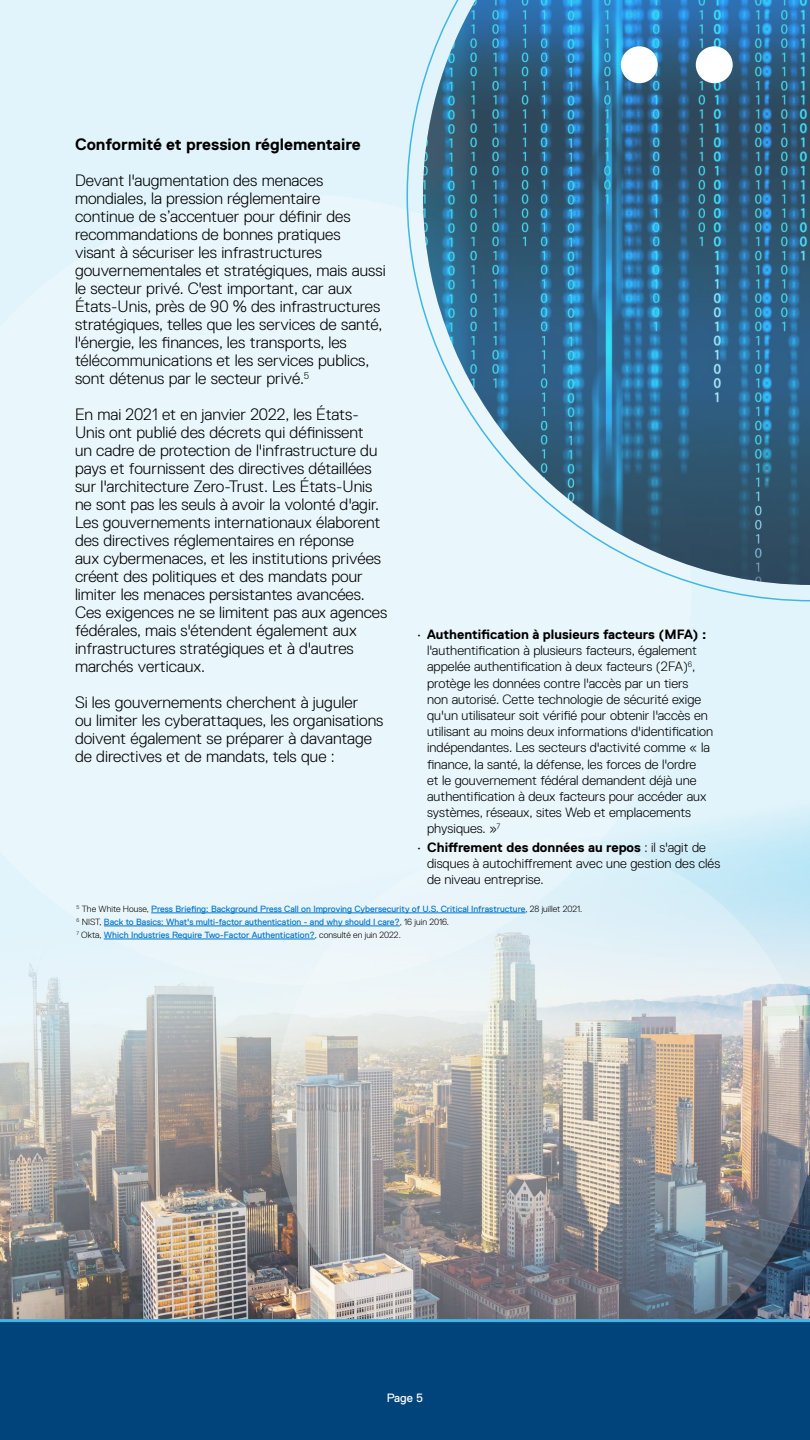
<style>
.page{position:relative;width:810px;height:1440px;background:#e9f6fb}
.page>*{position:absolute;margin:0;border:0;box-sizing:border-box;transform-origin:0 0}
.t1{font:300 16.5px/18px "Dell Replica";color:#000}
.t2{font:700 16.5px "Dell Replica";color:#000}
.t3{font:300 13.5px/16.2px "Dell Replica";color:#000}
.t4{font:12px "Dell Replica";color:#fff}
.t5{font:9px/13px "Dell Replica";color:#0076ce}
.s1{font-weight:700}
.s2{font-weight:300;color:#000}
</style>
<div class="page">
<img style="left:0;top:812px;width:810px;height:507px">
<svg style="left:0;top:812px;width:691px;height:173px"></svg>
<img style="left:275px;top:839px;width:535px;height:480px">
<svg style="left:423px;top:0;width:387px;height:585px"></svg>
<hr style="left:151px;top:912px;width:374px;height:1px;background:#0076ce">
<hr style="left:104px;top:926px;width:296px;height:1px;background:#0076ce">
<hr style="left:104px;top:939px;width:211px;height:1px;background:#0076ce">
<div style="left:696px;top:46px;width:37px;height:37px;background:#fff;border-radius:50%"></div>
<div style="left:621px;top:46px;width:37px;height:37px;background:#fff;border-radius:50%"></div>
<div style="left:0;top:1321px;width:810px;height:119px;background:#00447c"></div>
<hr style="left:0;top:1319px;width:810px;height:3px;background:#41b6e6">
<p class="t2" style="left:75px;top:135px;width:287px">Conformité et pression réglementaire</p>
<p class="t1" style="left:75px;top:172px;width:312px">Devant l'augmentation des menaces mondiales, la pression réglementaire<br>continue de s’accentuer pour définir des recommandations de bonnes pratiques visant à sécuriser les infrastructures gouvernementales et stratégiques, mais aussi le secteur privé. C'est important, car aux États-Unis, près de 90 % des infrastructures stratégiques, telles que les services de santé, l'énergie, les finances, les transports, les télécommunications et les services publics, sont détenus par le secteur privé.<sup>5</sup></p>
<p class="t1" style="left:75px;top:406px;width:314px">En mai 2021 et en janvier 2022, les États-Unis ont publié des décrets qui définissent<br>un cadre de protection de l'infrastructure du pays et fournissent des directives détaillées sur l'architecture Zero-Trust. Les États-Unis ne sont pas les seuls à avoir la volonté d'agir.<br>Les gouvernements internationaux élaborent des directives réglementaires en réponse<br>aux cybermenaces, et les institutions privées créent des politiques et des mandats pour limiter les menaces persistantes avancées.<br>Ces exigences ne se limitent pas aux agences fédérales, mais s'étendent également aux infrastructures stratégiques et à d'autres marchés verticaux.</p>
<p class="t1" style="left:75px;top:694px;width:310px">Si les gouvernements cherchent à juguler<br>ou limiter les cyberattaques, les organisations doivent également se préparer à davantage de directives et de mandats, tels que :</p>
<p class="t3" style="left:427px;top:626px;width:288px;text-indent:-10px">• <span class="s1">Authentification à plusieurs facteurs (MFA) : </span>l'authentification à plusieurs facteurs, également appelée authentification à deux facteurs (2FA)<sup>6</sup>, protège les données contre l'accès par un tiers<br>non autorisé. Cette technologie de sécurité exige qu'un utilisateur soit vérifié pour obtenir l'accès en utilisant au moins deux informations d'identification indépendantes. Les secteurs d'activité comme « la finance, la santé, la défense, les forces de l'ordre<br>et le gouvernement fédéral demandent déjà une authentification à deux facteurs pour accéder aux systèmes, réseaux, sites Web et emplacements physiques. »<sup>7</sup></p>
<p class="t3" style="left:427px;top:840px;width:295px;line-height:15.8px;text-indent:-11px">• <span class="s1">Chiffrement des données au repos</span> : il s'agit de disques à autochiffrement avec une gestion des clés de niveau entreprise.</p>
<p class="t5" style="left:76px;top:902px;width:507px"><sup>5</sup> <span class="s2">The White House,</span> Press Briefing: Background Press Call on Improving Cybersecurity of U.S. Critical Infrastructure<span class="s2">, 28 juillet 2021.<br></span><sup>6</sup> <span class="s2">NIST,</span> Back to Basics: What's multi-factor authentication - and why should I care?<span class="s2">, 16 juin 2016.<br></span><sup>7</sup> <span class="s2">Okta,</span> Which Industries Require Two-Factor Authentication?<span class="s2">, consulté en juin 2022.</span></p>
<p class="t4" style="left:387px;top:1391px;width:38px">Page 5</p>
</div>
